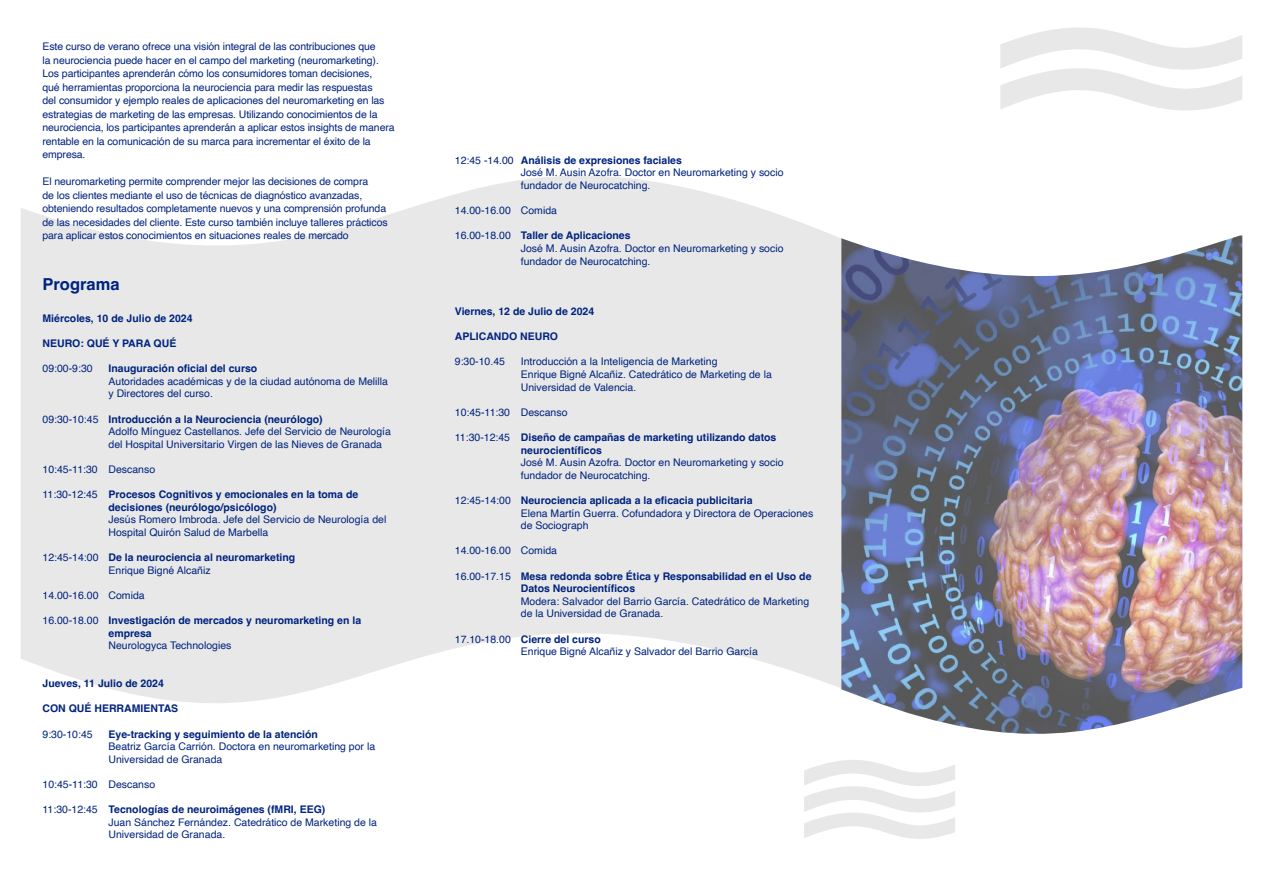
<style>
.page{position:relative;width:1263px;height:893px;background:#fff}
.page>*{position:absolute;margin:0;border:0;box-sizing:border-box;transform-origin:0 0}
.introducción{font:700 16.5px "Helvetica";color:#00237f}
.Programa_Tabulaciones{font:10.5px/12.6px "Helvetica";color:#00237f}
.introducción-2{font:10.5px/13.5px "Helvetica";letter-spacing:-.01em;color:#00237f}
.Programa_Tabulaciones-2{font:700 10.5px/12.6px "Helvetica";color:#00237f}
.s1{font-weight:400}
</style>
<div class="page">
<svg style="left:1000px;top:27px;width:242px;height:84px"></svg>
<svg style="left:804px;top:760px;width:151px;height:79px"></svg>
<svg style="left:21px;top:175px;width:820px;height:528px;background:#ebebeb"></svg>
<img style="left:841px;top:235px;width:401px;height:499px">
<p class="introducción-2" style="left:43px;top:40px;width:354px">Este curso de verano ofrece una visión integral de las contribuciones que<br>la neurociencia puede hacer en el campo del marketing (neuromarketing).<br>Los participantes aprenderán cómo los consumidores toman decisiones,<br>qué herramientas proporciona la neurociencia para medir las respuestas<br>del consumidor y ejemplo reales de aplicaciones del neuromarketing en las estrategias de marketing de las empresas. Utilizando conocimientos de la neurociencia, los participantes aprenderán a aplicar estos insights de manera rentable en la comunicación de su marca para incrementar el éxito de la empresa.</p>
<p class="introducción-2" style="left:43px;top:175px;width:347px">El neuromarketing permite comprender mejor las decisiones de compra<br>de los clientes mediante el uso de técnicas de diagnóstico avanzadas, obteniendo resultados completamente nuevos y una comprensión profunda de las necesidades del cliente. Este curso también incluye talleres prácticos para aplicar estos conocimientos en situaciones reales de mercado</p>
<p class="introducción" style="left:43px;top:275px;width:79px">Programa</p>
<p class="Programa_Tabulaciones-2" style="left:43px;top:313px;width:151px">Miércoles, 10 de Julio de 2024</p>
<p class="Programa_Tabulaciones-2" style="left:43px;top:338px;width:135px">NEURO: QUÉ Y PARA QUÉ</p>
<p class="Programa_Tabulaciones" style="left:43px;top:362px;width:52px">09:00-9:30</p>
<p class="Programa_Tabulaciones-2" style="left:109px;top:363px;width:150px">Inauguración oficial del curso</p>
<p class="Programa_Tabulaciones" style="left:109px;top:375px;width:281px">Autoridades académicas y de la ciudad autónoma de Melilla y Directores del curso.</p>
<p class="Programa_Tabulaciones-2" style="left:43px;top:414px;width:282px"><span class="s1">09:30-10:45</span> Introducción a la Neurociencia (neurólogo)</p>
<p class="Programa_Tabulaciones" style="left:109px;top:425px;width:284px">Adolfo Mínguez Castellanos. Jefe del Servicio de Neurología del Hospital Universitario Virgen de las Nieves de Granada</p>
<p class="Programa_Tabulaciones" style="left:43px;top:463px;width:114px">10:45-11:30 Descanso</p>
<p class="Programa_Tabulaciones-2" style="left:109px;top:489px;width:251px;text-indent:-66px"><span class="s1">11:30-12:45</span> Procesos Cognitivos y emocionales en la toma de decisiones (neurólogo/psicólogo)</p>
<p class="Programa_Tabulaciones" style="left:109px;top:514px;width:279px">Jesús Romero Imbroda. Jefe del Servicio de Neurología del<br>Hospital Quirón Salud de Marbella</p>
<p class="Programa_Tabulaciones-2" style="left:43px;top:552px;width:254px"><span class="s1">12:45-14:00</span> De la neurociencia al neuromarketing</p>
<p class="Programa_Tabulaciones" style="left:109px;top:564px;width:104px">Enrique Bigné Alcañiz</p>
<p class="Programa_Tabulaciones" style="left:43px;top:589px;width:104px">14.00-16.00 Comida</p>
<p class="Programa_Tabulaciones-2" style="left:109px;top:615px;width:254px;text-indent:-66px"><span class="s1">16.00-18.00</span> Investigación de mercados y neuromarketing en la empresa</p>
<p class="Programa_Tabulaciones" style="left:109px;top:640px;width:124px">Neurologyca Technologies</p>
<p class="Programa_Tabulaciones-2" style="left:43px;top:678px;width:123px">Jueves, 11 Julio de 2024</p>
<p class="Programa_Tabulaciones-2" style="left:43px;top:704px;width:137px">CON QUÉ HERRAMIENTAS</p>
<p class="Programa_Tabulaciones" style="left:43px;top:728px;width:52px">9:30-10:45</p>
<p class="Programa_Tabulaciones-2" style="left:109px;top:729px;width:211px">Eye-tracking y seguimiento de la atención</p>
<p class="Programa_Tabulaciones" style="left:109px;top:740px;width:268px">Beatriz García Carrión. Doctora en neuromarketing por la<br>Universidad de Granada</p>
<p class="Programa_Tabulaciones" style="left:43px;top:778px;width:114px">10:45-11:30 Descanso</p>
<p class="Programa_Tabulaciones-2" style="left:43px;top:804px;width:284px"><span class="s1">11:30-12:45</span> Tecnologías de neuroimágenes (fMRI, EEG)</p>
<p class="Programa_Tabulaciones" style="left:109px;top:816px;width:270px">Juan Sánchez Fernández. Catedrático de Marketing de la<br>Universidad de Granada.</p>
<p class="Programa_Tabulaciones-2" style="left:455px;top:155px;width:229px"><span class="s1">12:45 -14.00</span> Análisis de expresiones faciales</p>
<p class="Programa_Tabulaciones" style="left:521px;top:167px;width:264px">José M. Ausin Azofra. Doctor en Neuromarketing y socio fundador de Neurocatching.</p>
<p class="Programa_Tabulaciones" style="left:455px;top:205px;width:104px">14.00-16.00 Comida</p>
<p class="Programa_Tabulaciones-2" style="left:455px;top:231px;width:177px"><span class="s1">16.00-18.00</span> Taller de Aplicaciones</p>
<p class="Programa_Tabulaciones" style="left:521px;top:242px;width:264px">José M. Ausin Azofra. Doctor en Neuromarketing y socio fundador de Neurocatching.</p>
<p class="Programa_Tabulaciones-2" style="left:455px;top:306px;width:141px">Viernes, 12 de Julio de 2024</p>
<p class="Programa_Tabulaciones-2" style="left:455px;top:331px;width:105px">APLICANDO NEURO</p>
<p class="Programa_Tabulaciones" style="left:455px;top:356px;width:52px">9:30-10.45</p>
<p class="Programa_Tabulaciones" style="left:521px;top:356px;width:198px">Introducción a la Inteligencia de Marketing</p>
<p class="Programa_Tabulaciones" style="left:521px;top:368px;width:252px">Enrique Bigné Alcañiz. Catedrático de Marketing de la<br>Universidad de Valencia.</p>
<p class="Programa_Tabulaciones" style="left:455px;top:406px;width:114px">10:45-11:30 Descanso</p>
<p class="Programa_Tabulaciones-2" style="left:521px;top:432px;width:257px;text-indent:-66px"><span class="s1">11:30-12:45</span> Diseño de campañas de marketing utilizando datos neurocientíficos</p>
<p class="Programa_Tabulaciones" style="left:521px;top:457px;width:264px">José M. Ausin Azofra. Doctor en Neuromarketing y socio fundador de Neurocatching.</p>
<p class="Programa_Tabulaciones-2" style="left:455px;top:495px;width:299px"><span class="s1">12:45-14:00</span> Neurociencia aplicada a la eficacia publicitaria</p>
<p class="Programa_Tabulaciones" style="left:521px;top:507px;width:294px">Elena Martín Guerra. Cofundadora y Directora de Operaciones de Sociograph</p>
<p class="Programa_Tabulaciones" style="left:455px;top:545px;width:104px">14.00-16.00 Comida</p>
<p class="Programa_Tabulaciones-2" style="left:521px;top:571px;width:292px;text-indent:-66px"><span class="s1">16.00-17.15</span> Mesa redonda sobre Ética y Responsabilidad en el Uso de<br>Datos Neurocientíficos</p>
<p class="Programa_Tabulaciones" style="left:521px;top:595px;width:290px">Modera: Salvador del Barrio García. Catedrático de Marketing de la Universidad de Granada.</p>
<p class="Programa_Tabulaciones-2" style="left:455px;top:634px;width:147px"><span class="s1">17.10-18.00</span> Cierre del curso</p>
<p class="Programa_Tabulaciones" style="left:521px;top:646px;width:238px">Enrique Bigné Alcañiz y Salvador del Barrio García</p>
</div>
